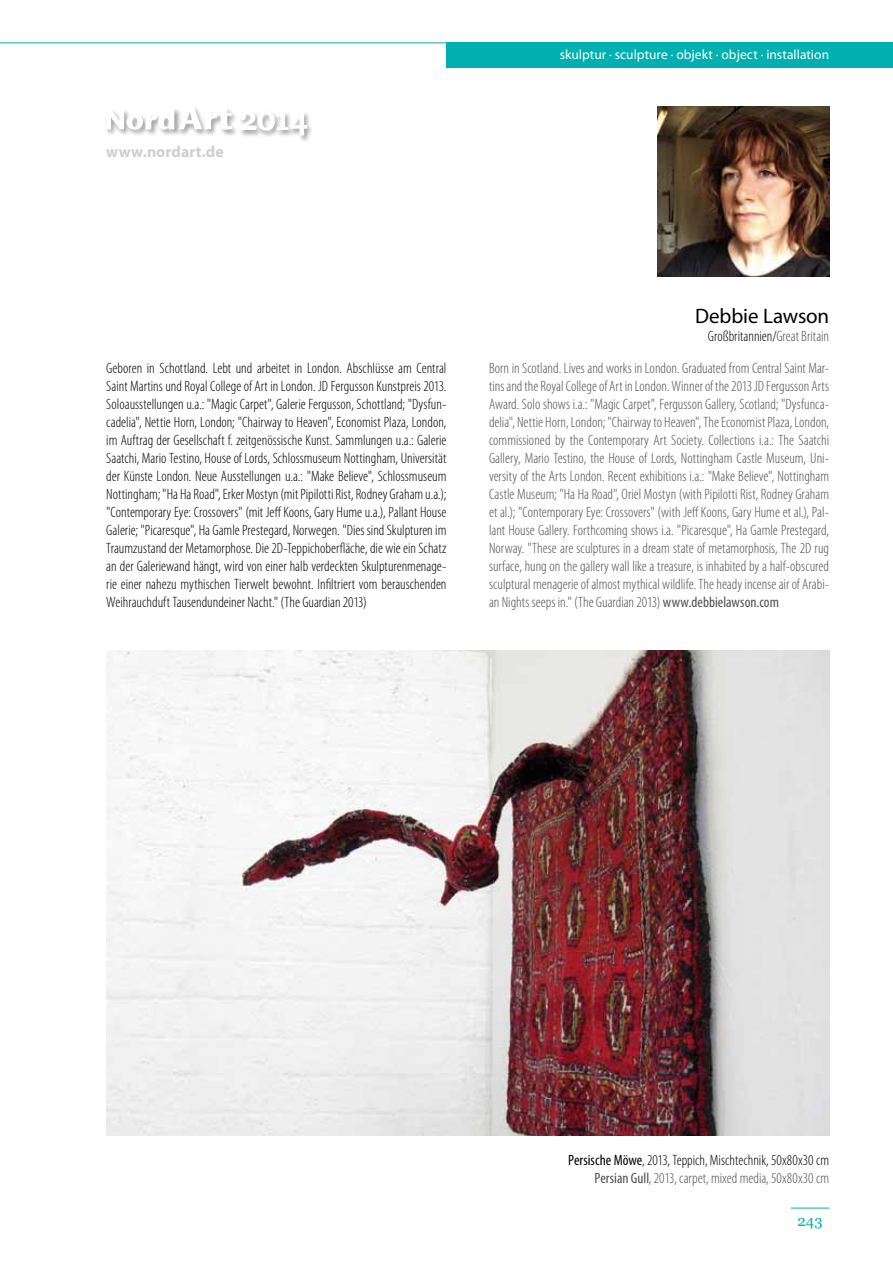
<style>
.page{position:relative;width:893px;height:1263px;background:#fff}
.page>*{position:absolute;margin:0;border:0;box-sizing:border-box;transform-origin:0 0}
.t1{font:21px "Myriad Pro";letter-spacing:-.005em;color:#000}
.t2{font:700 15.9px "Myriad Pro";letter-spacing:.005em;color:#d0cfcf}
.t3{font:300 condensed 15px/18px "Myriad Pro";color:#000;text-align:justify}
.t4{font:300 condensed 15px/18px "Myriad Pro";color:#504f53;text-align:justify}
.t5{font:15px "Georgia";color:#00b0b0}
.t6{font:13.5px "Myriad Pro";color:#fff}
.s1{color:#504f53}
.s2{font-weight:400}
.s3{font-weight:400;color:#504f53}
</style>
<div class="page">
<div style="left:446px;top:43px;width:447px;height:25px;background:#00b0b0"></div>
<hr style="left:0;top:43px;width:446px;height:1px;background:#00b0b0">
<hr style="left:791px;top:1208px;width:38px;height:1px;background:#00b0b0">
<div style="left:105px;top:107px;width:77px;height:30px;background:#000;opacity:.75"></div>
<div style="left:177px;top:105px;width:62px;height:32px;background:#000;opacity:.75"></div>
<svg style="left:106px;top:106px;width:126px;height:24px"></svg>
<div style="left:239px;top:111px;width:75px;height:32px;background:#000;opacity:.75"></div>
<svg style="left:239px;top:111px;width:69px;height:25px"></svg>
<img style="left:657px;top:106px;width:172px;height:170px">
<img style="left:106px;top:651px;width:723px;height:485px">
<p class="t2" style="left:106px;top:142px;width:119px">www.nordart.de</p>
<p class="t6" style="left:560px;top:46px;width:271px">skulptur · sculpture · objekt · object · installation</p>
<p class="t3" style="left:106px;top:359px;width:342px">Geboren in Schottland. Lebt und arbeitet in London. Abschlüsse am Central Saint Martins und Royal College of Art in London. JD Fergusson Kunstpreis 2013.<br>Soloausstellungen u.a.: "Magic Carpet", Galerie Fergusson, Schottland; "Dysfun&shy;cadelia", Nettie Horn, London; "Chairway to Heaven", Economist Plaza, London, im Auftrag der Gesellschaft f. zeitgenössische Kunst. Sammlungen u.a.: Galerie Saatchi, Mario Testino, House of Lords, Schlossmuseum Nottingham, Universität der Künste London. Neue Ausstellungen u.a.: "Make Believe", Schlossmuseum Nottingham; "Ha Ha Road", Erker Mostyn (mit Pipilotti Rist, Rodney Graham u.a.); "Contemporary Eye: Crossovers" (mit Jeff Koons, Gary Hume u.a.), Pallant House Galerie; "Picaresque", Ha Gamle Prestegard, Norwegen. "Dies sind Skulpturen im Traumzustand der Metamorphose. Die 2D-Teppichoberfläche, die wie ein Schatz an der Galeriewand hängt, wird von einer halb verdeckten Skulpturenmenage&shy;rie einer nahezu mythischen Tierwelt bewohnt. Infiltriert vom berauschenden Weihrauchduft Tausendundeiner Nacht." (The Guardian 2013)</p>
<h1 class="t1" style="left:695px;top:303px;width:135px">Debbie Lawson</h1>
<p class="t3" style="left:708px;top:327px;width:123px">Großbritannien/<span class="s1">Great Britain</span></p>
<p class="t4" style="left:489px;top:359px;width:342px">Born in Scotland. Lives and works in London. Graduated from Central Saint Mar&shy;tins and the Royal College of Art in London. Winner of the 2013 JD Fergusson Arts Award. Solo shows i.a.: "Magic Carpet", Fergusson Gallery, Scotland; "Dysfunca&shy;delia", Nettie Horn, London; "Chairway to Heaven", The Economist Plaza, London, commissioned by the Contemporary Art Society. Collections i.a.: The Saatchi Gallery, Mario Testino, the House of Lords, Nottingham Castle Museum, Uni&shy;versity of the Arts London. Recent exhibitions i.a.: "Make Believe", Nottingham Castle Museum; "Ha Ha Road", Oriel Mostyn (with Pipilotti Rist, Rodney Graham et al.); "Contemporary Eye: Crossovers" (with Jeff Koons, Gary Hume et al.), Pal&shy;lant House Gallery. Forthcoming shows i.a. "Picaresque", Ha Gamle Prestegard, Norway. "These are sculptures in a dream state of metamorphosis, The 2D rug surface, hung on the gallery wall like a treasure, is inhabited by a half-obscured sculptural menagerie of almost mythical wildlife. The heady incense air of Arabi&shy;an Nights seeps in." (The Guardian 2013) <span class="s2">www.debbielawson.com</span></p>
<p class="t3" style="left:568px;top:1151px;width:262px;text-align:right"><span class="s2">Persische Möwe</span>, 2013, Teppich, Mischtechnik, 50x80x30 cm<br><span class="s3">Persian Gull</span><span class="s1">, 2013, carpet, mixed media, 50x80x30 cm</span></p>
<p class="t5" style="left:797px;top:1209px;width:27px">243</p>
</div>
